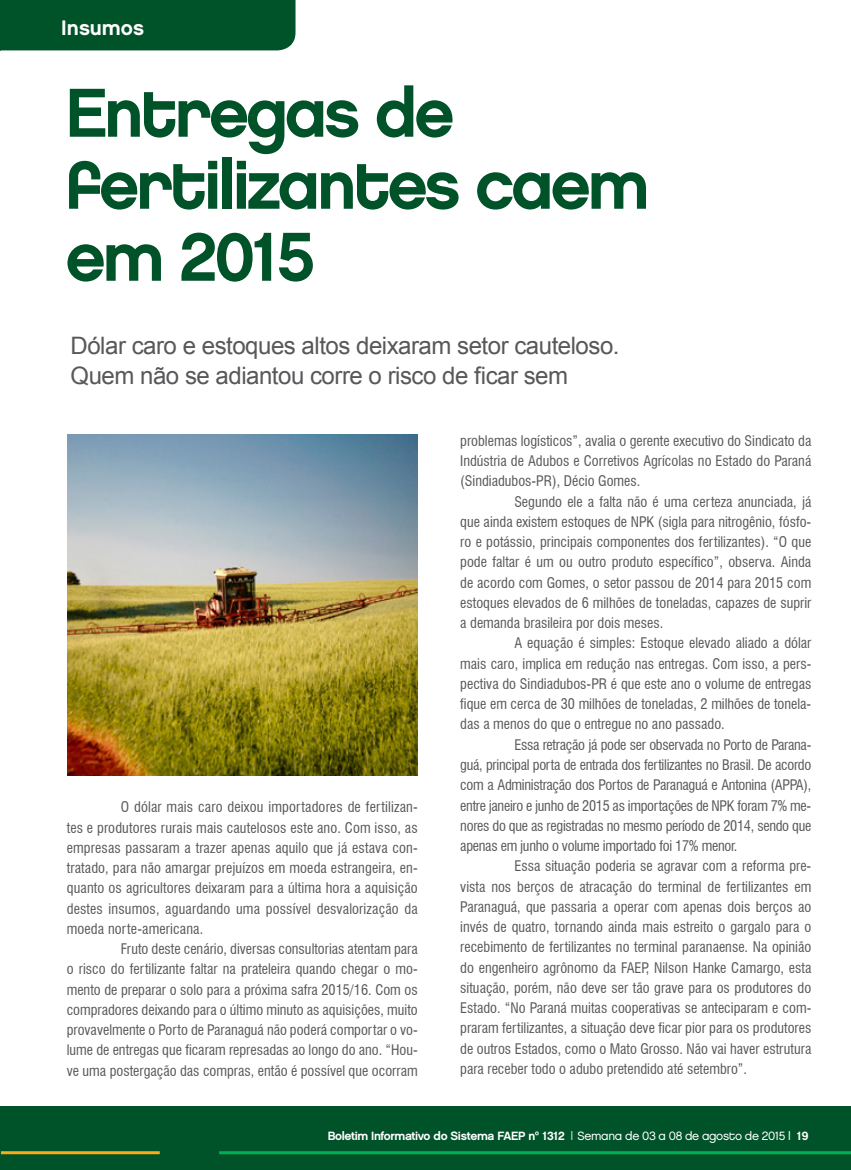
<style>
.page{position:relative;width:851px;height:1170px;background:#fff}
.page>*{position:absolute;margin:0;border:0;box-sizing:border-box;transform-origin:0 0}
.t1{font:69px/72px "Chalet New York Nineteen Eighty";letter-spacing:-.05em;color:#005229}
.t2{font:24px/30px "Arial";letter-spacing:-.02em;color:#58585b}
.t3{font:21px "Chalet New York Nineteen Sixty";color:#fff}
.t4{font:condensed 14.25px/20.2px "Swiss 721 BT";color:#58585b;text-align:justify}
.t5{font:12px "Chalet New York Nineteen Sixty";letter-spacing:-.03em;color:#fff}
.s1{font-family:"Chalet London Nineteen Eighty"}
</style>
<div class="page">
<div style="left:0;top:1106px;width:850px;height:63px;background:#005229"></div>
<hr style="left:1px;top:1151px;width:159px;height:3px;background:#fbac17">
<hr style="left:219px;top:1151px;width:631px;height:3px;background:#00b055">
<div style="left:0;top:0;width:295px;height:51px;background:#005229"></div>
<img style="left:67px;top:435px;width:350px;height:341px">
<h3 class="t3" style="left:61px;top:15px;width:84px">Insumos</h3>
<h1 class="t1" style="left:65px;top:76px;width:586px">Entregas de fertilizantes caem em 2015</h1>
<h2 class="t2" style="left:71px;top:330px;width:550px">Dólar caro e estoques altos deixaram setor cauteloso.<br>Quem não se adiantou corre o risco de ficar sem</h2>
<p class="t4" style="left:67px;top:797px;width:352px;text-indent:54px">O dólar mais caro deixou importadores de fertilizan&shy;tes e produtores rurais mais cautelosos este ano. Com isso, as empresas passaram a trazer apenas aquilo que já estava con&shy;tratado, para não amargar prejuízos em moeda estrangeira, en&shy;quanto os agricultores deixaram para a última hora a aquisição destes insumos, aguardando uma possível desvalorização da moeda norte-americana.</p>
<p class="t4" style="left:67px;top:938px;width:352px;text-indent:54px">Fruto deste cenário, diversas consultorias atentam para o risco do fertilizante faltar na prateleira quando chegar o mo&shy;mento de preparar o solo para a próxima safra 2015/16. Com os compradores deixando para o último minuto as aquisições, muito provavelmente o Porto de Paranaguá não poderá comportar o vo&shy;lume de entregas que ficaram represadas ao longo do ano. “Hou&shy;ve uma postergação das compras, então é possível que ocorram</p>
<p class="t4" style="left:460px;top:430px;width:352px">problemas logísticos”, avalia o gerente executivo do Sindicato da Indústria de Adubos e Corretivos Agrícolas no Estado do Paraná (Sindiadubos-PR), Décio Gomes.</p>
<p class="t4" style="left:460px;top:491px;width:352px;text-indent:54px">Segundo ele a falta não é uma certeza anunciada, já que ainda existem estoques de NPK (sigla para nitrogênio, fósfo&shy;ro e potássio, principais componentes dos fertilizantes). “O que pode faltar é um ou outro produto específico”, observa. Ainda de acordo com Gomes, o setor passou de 2014 para 2015 com estoques elevados de 6 milhões de toneladas, capazes de suprir a demanda brasileira por dois meses.</p>
<p class="t4" style="left:460px;top:633px;width:352px;text-indent:54px">A equação é simples: Estoque elevado aliado a dólar mais caro, implica em redução nas entregas. Com isso, a pers&shy;pectiva do Sindiadubos-PR é que este ano o volume de entregas fique em cerca de 30 milhões de toneladas, 2 milhões de tonela&shy;das a menos do que o entregue no ano passado.</p>
<p class="t4" style="left:460px;top:734px;width:352px;text-indent:54px">Essa retração já pode ser observada no Porto de Parana&shy;guá, principal porta de entrada dos fertilizantes no Brasil. De acordo com a Administração dos Portos de Paranaguá e Antonina (APPA), entre janeiro e junho de 2015 as importações de NPK foram 7% me&shy;nores do que as registradas no mesmo período de 2014, sendo que apenas em junho o volume importado foi 17% menor.</p>
<p class="t4" style="left:460px;top:855px;width:352px;text-indent:54px">Essa situação poderia se agravar com a reforma pre&shy;vista nos berços de atracação do terminal de fertilizantes em Paranaguá, que passaria a operar com apenas dois berços ao invés de quatro, tornando ainda mais estreito o gargalo para o recebimento de fertilizantes no terminal paranaense. Na opinião do engenheiro agrônomo da FAEP, Nilson Hanke Camargo, esta situação, porém, não deve ser tão grave para os produtores do Estado. “No Paraná muitas cooperativas se anteciparam e com&shy;praram fertilizantes, a situação deve ficar pior para os produtores de outros Estados, como o Mato Grosso. Não vai haver estrutura para receber todo o adubo pretendido até setembro”.</p>
<p class="t5" style="left:327px;top:1128px;width:482px">Boletim Informativo do Sistema FAEP nº 1312 | <span class="s1">Semana de 03 a 08 de agosto de 2015 |</span> 19</p>
</div>
